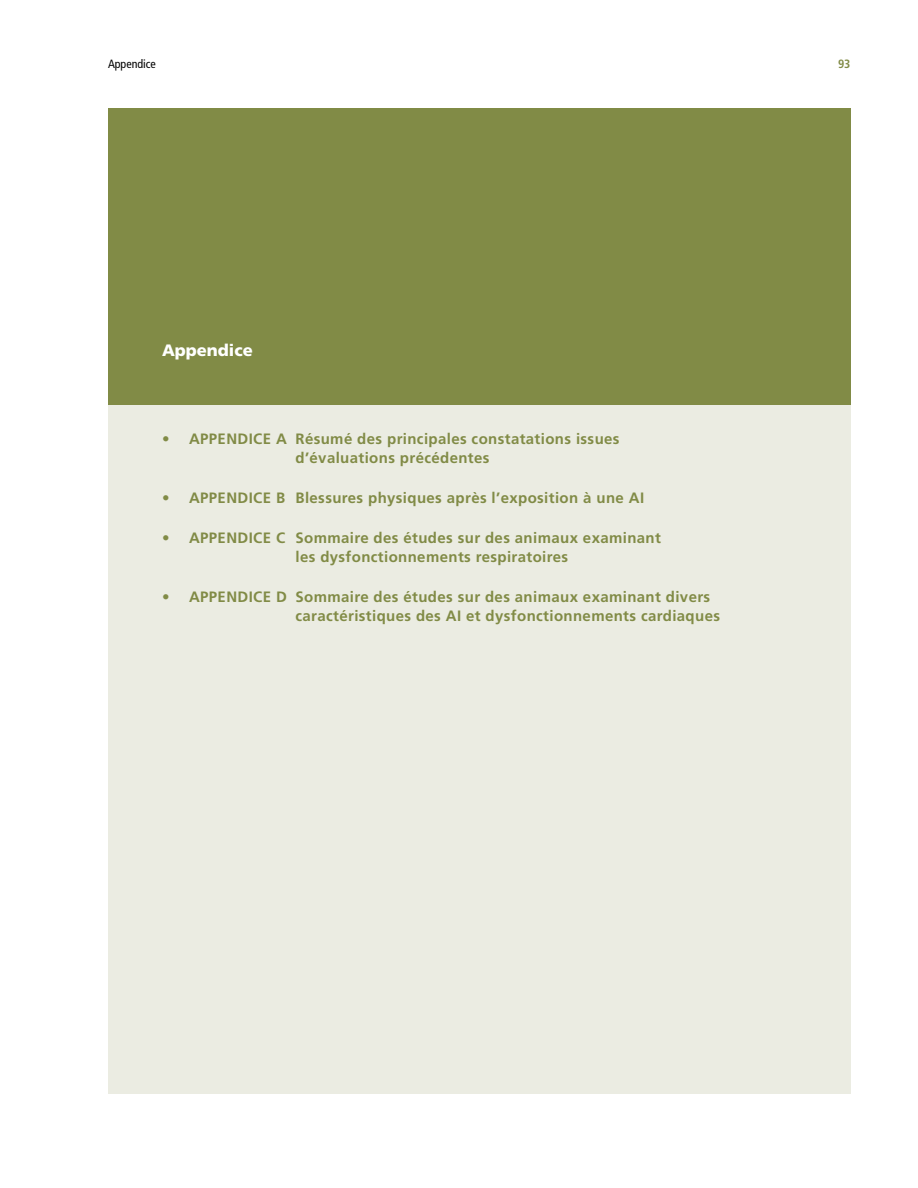
<style>
.page{position:relative;width:918px;height:1188px;background:#fff}
.page>*{position:absolute;margin:0;border:0;box-sizing:border-box;transform-origin:0 0}
.t1{font:900 16.5px "Frutiger";color:#fff}
.t2{font:700 15px/19.5px "Frutiger";letter-spacing:.025em;color:#818b46}
.t3{font:condensed 12px "Frutiger";color:#000}
.t4{font:700 condensed 12px "Frutiger";color:#818b46}
</style>
<div class="page">
<div style="left:108px;top:405px;width:742px;height:689px;background:#ebece2"></div>
<div style="left:108px;top:108px;width:742px;height:297px;background:#818b46"></div>
<p class="t3" style="left:108px;top:56px;width:49px">Appendice</p>
<p class="t4" style="left:838px;top:56px;width:14px">93</p>
<p class="t1" style="left:162px;top:340px;width:92px">Appendice</p>
<p class="t2" style="left:162px;top:429px;width:459px;text-align:center">• APPENDICE A Résumé des principales constatations issues d’évaluations précédentes</p>
<p class="t2" style="left:162px;top:488px;width:484px">• APPENDICE B Blessures physiques après l’exposition à une AI</p>
<p class="t2" style="left:296px;top:528px;width:367px;text-indent:-134px">• APPENDICE C Sommaire des études sur des animaux examinant les dysfonctionnements respiratoires</p>
<p class="t2" style="left:296px;top:587px;width:426px;text-indent:-134px">• APPENDICE D Sommaire des études sur des animaux examinant divers caractéristiques des AI et dysfonctionnements cardiaques</p>
</div>
